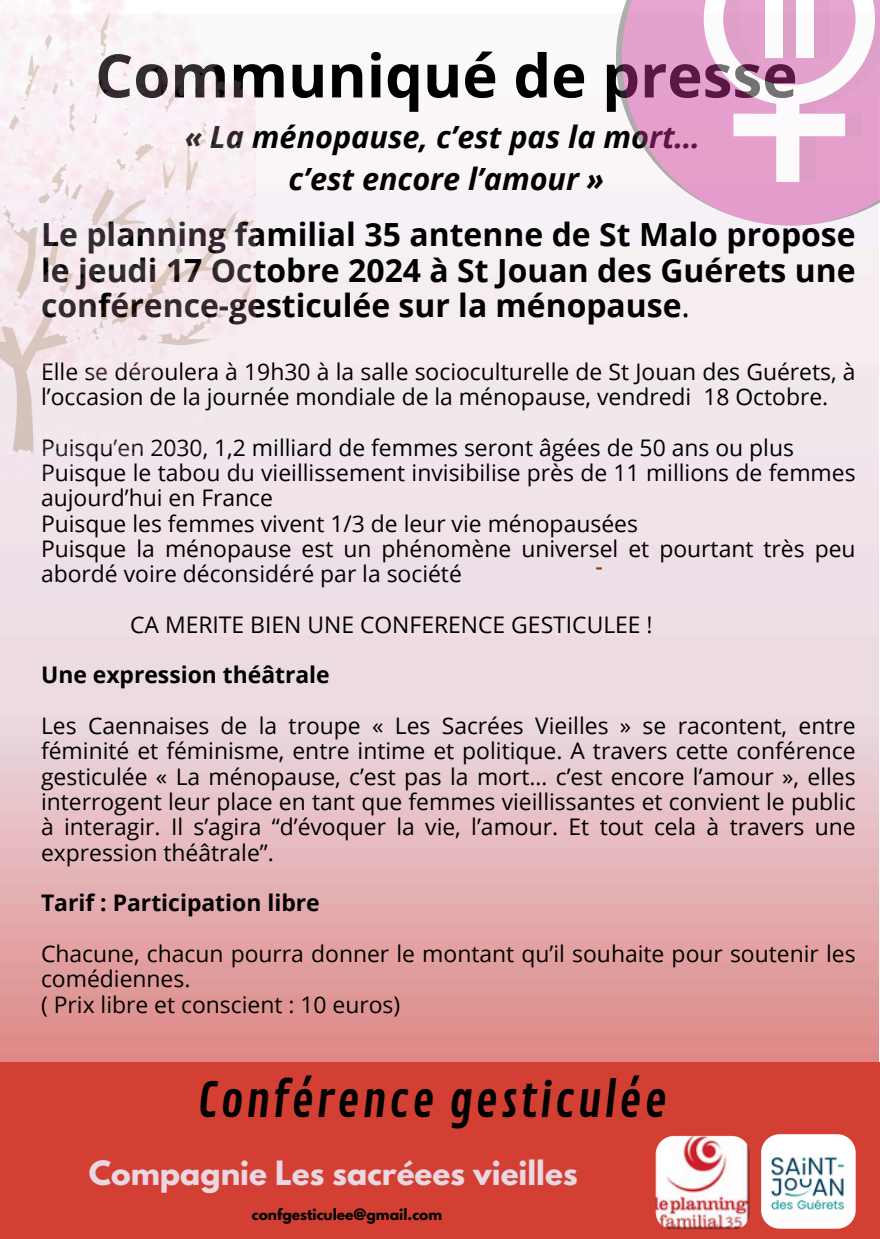
<style>
.page{position:relative;width:880px;height:1239px;background:#fff}
.page>*{position:absolute;margin:0;border:0;box-sizing:border-box;transform-origin:0 0}
.t1{font:700 59.85px "Open Sans";color:#000}
.t2{font:47.25px "Contrail One";letter-spacing:.05em;color:#000}
.t3{font:700 31.95px/35.6px "Open Sans";color:#000;text-align:justify}
.t4{font:italic 700 30.6px/42.3px "Open Sans";color:#000;text-align:center}
.t5{font:700 29.7px "League Spartan";color:#ebd7e1}
.t6{font:22.95px/25.2px "Open Sans";color:#000}
.t7{font:700 22.95px "Open Sans";color:#000}
.t8{font:22.05px "IBM Plex Sans";color:#843c0c}
.t9{font:700 13.95px "League Spartan";color:#000}
.s1{font-weight:400}
</style>
<div class="page">
<div style="left:0;top:1062px;width:879px;height:177px;background:#d33f33"></div>
<img style="left:761px;top:1134px;width:94px;height:94px">
<img style="left:655px;top:1136px;width:95px;height:94px">
<svg style="left:615px;top:14px;width:6px;height:211px"></svg>
<svg style="left:621px;top:0;width:258px;height:225px;fill:#e5a1ce"></svg>
<svg style="left:703px;top:0;width:176px;height:182px"></svg>
<img style="left:0;top:0;width:255px;height:480px">
<h6 class="t1" style="left:95px;top:33px;width:703px">Communiqué de presse</h6>
<h6 class="t4" style="left:185px;top:115px;width:516px">« La ménopause, c’est pas la mort… c’est encore l’amour »</h6>
<h6 class="t3" style="left:41px;top:216px;width:815px">Le planning familial 35 antenne de St Malo propose le jeudi 17 Octobre 2024 à St Jouan des Guérets une conférence-gesticulée sur la ménopause<span class="s1">.</span></h6>
<h4 class="t6" style="left:41px;top:358px;width:815px">Elle se déroulera à 19h30 à la salle socioculturelle de St Jouan des Guérets, à l’occasion de la journée mondiale de la ménopause, vendredi 18 Octobre.</h4>
<h5 class="t6" style="left:41px;top:434px;width:815px">Puisqu’en 2030, 1,2 milliard de femmes seront âgées de 50 ans ou plus Puisque le tabou du vieillissement invisibilise près de 11 millions de femmes aujourd’hui en France<br>Puisque les femmes vivent 1/3 de leur vie ménopausées<br>Puisque la ménopause est un phénomène universel et pourtant très peu abordé voire déconsidéré par la société</h5>
<h6 class="t6" style="left:130px;top:611px;width:524px">CA MERITE BIEN UNE CONFERENCE GESTICULEE !</h6>
<h5 class="t7" style="left:41px;top:659px;width:290px">Une expression théâtrale</h5>
<h6 class="t6" style="left:41px;top:712px;width:815px;text-align:justify">Les Caennaises de la troupe « Les Sacrées Vieilles » se racontent, entre féminité et féminisme, entre intime et politique. A travers cette conférence gesticulée « La ménopause, c’est pas la mort… c’est encore l’amour », elles interrogent leur place en tant que femmes vieillissantes et convient le public à interagir. Il s’agira “d’évoquer la vie, l’amour. Et tout cela à travers une expression théâtrale”.</h6>
<p class="t7" style="left:41px;top:887px;width:280px">Tarif : Participation libre</p>
<p class="t6" style="left:41px;top:940px;width:815px">Chacune, chacun pourra donner le montant qu’il souhaite pour soutenir les comédiennes.<br>( Prix libre et conscient : 10 euros)</p>
<h2 class="t8" style="left:594px;top:552px;width:10px">-</h2>
<p class="t2" style="left:197px;top:1072px;width:471px">Conférence gesticulée</p>
<h1 class="t5" style="left:89px;top:1158px;width:490px">Compagnie Les sacréees vieilles</h1>
<p class="t9" style="left:252px;top:1207px;width:191px">confgesticulee@gmail.com</p>
</div>
